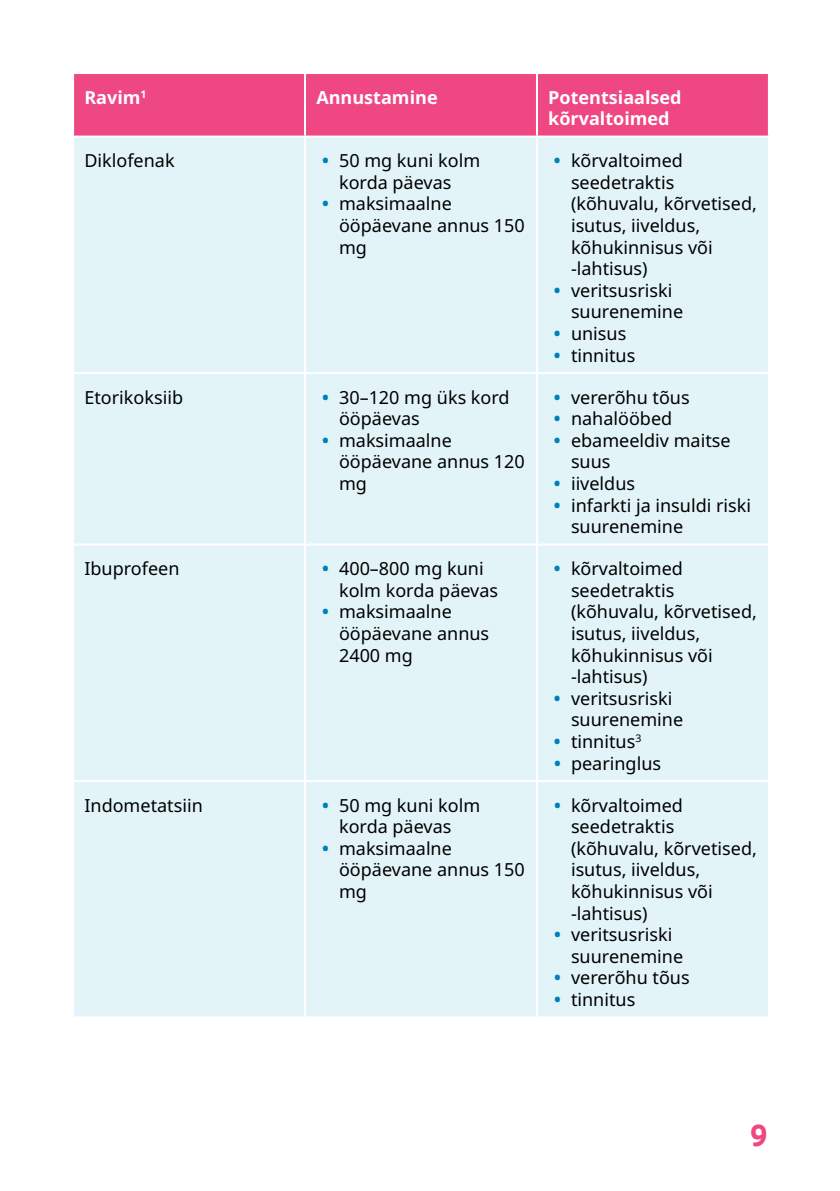
<style>
.page{position:relative;width:840px;height:1191px;background:#fff}
.page>*{position:absolute;margin:0;border:0;box-sizing:border-box;transform-origin:0 0}
.t1{font:700 32px "Foco";color:#ef4782}
.t2{font:18px/21.6px "Noto Sans";color:#000}
.t3{font:700 18px/21.6px "Noto Sans";color:#fff}
.s1{font-weight:700;color:#007fbc}
</style>
<div class="page">
<div style="left:74px;top:74px;width:693px;height:62px;background:#ef4782"></div>
<div style="left:74px;top:138px;width:693px;height:878px;background:#e3f4f8"></div>
<hr style="left:304px;top:74px;width:2px;height:62px;background:#fff">
<hr style="left:535px;top:74px;width:2px;height:62px;background:#fff">
<hr style="left:72px;top:543px;width:233px;height:2px;background:#fff">
<hr style="left:305px;top:543px;width:231px;height:2px;background:#fff">
<hr style="left:536px;top:543px;width:233px;height:2px;background:#fff">
<hr style="left:304px;top:138px;width:2px;height:234px;background:#fff">
<hr style="left:535px;top:138px;width:2px;height:234px;background:#fff">
<hr style="left:72px;top:372px;width:233px;height:2px;background:#fff">
<hr style="left:305px;top:372px;width:231px;height:2px;background:#fff">
<hr style="left:304px;top:374px;width:2px;height:169px;background:#fff">
<hr style="left:536px;top:372px;width:233px;height:2px;background:#fff">
<hr style="left:535px;top:374px;width:2px;height:169px;background:#fff">
<hr style="left:304px;top:545px;width:2px;height:235px;background:#fff">
<hr style="left:535px;top:545px;width:2px;height:235px;background:#fff">
<hr style="left:72px;top:780px;width:233px;height:2px;background:#fff">
<hr style="left:305px;top:780px;width:231px;height:2px;background:#fff">
<hr style="left:304px;top:782px;width:2px;height:234px;background:#fff">
<hr style="left:536px;top:780px;width:233px;height:2px;background:#fff">
<hr style="left:535px;top:782px;width:2px;height:234px;background:#fff">
<p class="t3" style="left:84px;top:87px;width:64px">Ravim<sup>1</sup></p>
<p class="t3" style="left:316px;top:87px;width:123px">Annustamine</p>
<p class="t3" style="left:548px;top:87px;width:135px">Potentsiaalsed kõrvaltoimed</p>
<p class="t2" style="left:84px;top:150px;width:92px">Diklofenak</p>
<p class="t2" style="left:339px;top:150px;width:143px;text-indent:-17px"><span class="s1">•</span> 50 mg kuni kolm korda päevas</p>
<p class="t2" style="left:339px;top:193px;width:187px;text-indent:-17px"><span class="s1">•</span> maksimaalne ööpäevane annus 150 mg</p>
<p class="t2" style="left:570px;top:150px;width:187px;text-indent:-17px"><span class="s1">•</span> kõrvaltoimed seedetraktis (kõhuvalu, kõrvetised, isutus, iiveldus, kõhukinnisus või -lahtisus)</p>
<p class="t2" style="left:570px;top:280px;width:114px;text-indent:-17px"><span class="s1">•</span> veritsusriski suurenemine</p>
<p class="t2" style="left:553px;top:323px;width:74px"><span class="s1">•</span> unisus</p>
<p class="t2" style="left:553px;top:345px;width:83px"><span class="s1">•</span> tinnitus</p>
<p class="t2" style="left:84px;top:387px;width:100px">Etorikoksiib</p>
<p class="t2" style="left:339px;top:387px;width:172px;text-indent:-17px"><span class="s1">•</span> 30–120 mg üks kord ööpäevas</p>
<p class="t2" style="left:339px;top:430px;width:187px;text-indent:-17px"><span class="s1">•</span> maksimaalne ööpäevane annus 120 mg</p>
<p class="t2" style="left:553px;top:387px;width:137px"><span class="s1">•</span> vererõhu tõus</p>
<p class="t2" style="left:553px;top:408px;width:120px"><span class="s1">•</span> nahalööbed</p>
<p class="t2" style="left:570px;top:430px;width:161px;text-indent:-17px"><span class="s1">•</span> ebameeldiv maitse suus</p>
<p class="t2" style="left:553px;top:473px;width:83px"><span class="s1">•</span> iiveldus</p>
<p class="t2" style="left:570px;top:495px;width:181px;text-indent:-17px"><span class="s1">•</span> infarkti ja insuldi riski suurenemine</p>
<p class="t2" style="left:84px;top:558px;width:96px">Ibuprofeen</p>
<p class="t2" style="left:339px;top:558px;width:160px;text-indent:-17px"><span class="s1">•</span> 400–800 mg kuni kolm korda päevas</p>
<p class="t2" style="left:339px;top:601px;width:152px;text-indent:-17px"><span class="s1">•</span> maksimaalne ööpäevane annus<br>2400 mg</p>
<p class="t2" style="left:570px;top:558px;width:187px;text-indent:-17px"><span class="s1">•</span> kõrvaltoimed seedetraktis (kõhuvalu, kõrvetised, isutus, iiveldus, kõhukinnisus või -lahtisus)</p>
<p class="t2" style="left:570px;top:688px;width:114px;text-indent:-17px"><span class="s1">•</span> veritsusriski suurenemine</p>
<p class="t2" style="left:553px;top:731px;width:89px"><span class="s1">•</span> tinnitus<sup>3</sup></p>
<p class="t2" style="left:553px;top:752px;width:108px"><span class="s1">•</span> pearinglus</p>
<p class="t2" style="left:84px;top:794px;width:120px">Indometatsiin</p>
<p class="t2" style="left:339px;top:794px;width:143px;text-indent:-17px"><span class="s1">•</span> 50 mg kuni kolm korda päevas</p>
<p class="t2" style="left:339px;top:838px;width:187px;text-indent:-17px"><span class="s1">•</span> maksimaalne ööpäevane annus 150 mg</p>
<p class="t2" style="left:570px;top:794px;width:187px;text-indent:-17px"><span class="s1">•</span> kõrvaltoimed seedetraktis (kõhuvalu, kõrvetised, isutus, iiveldus, kõhukinnisus või -lahtisus)</p>
<p class="t2" style="left:570px;top:924px;width:114px;text-indent:-17px"><span class="s1">•</span> veritsusriski suurenemine</p>
<p class="t2" style="left:553px;top:967px;width:137px"><span class="s1">•</span> vererõhu tõus</p>
<p class="t2" style="left:553px;top:989px;width:83px"><span class="s1">•</span> tinnitus</p>
<h1 class="t1" style="left:749px;top:1113px;width:19px">9</h1>
</div>
